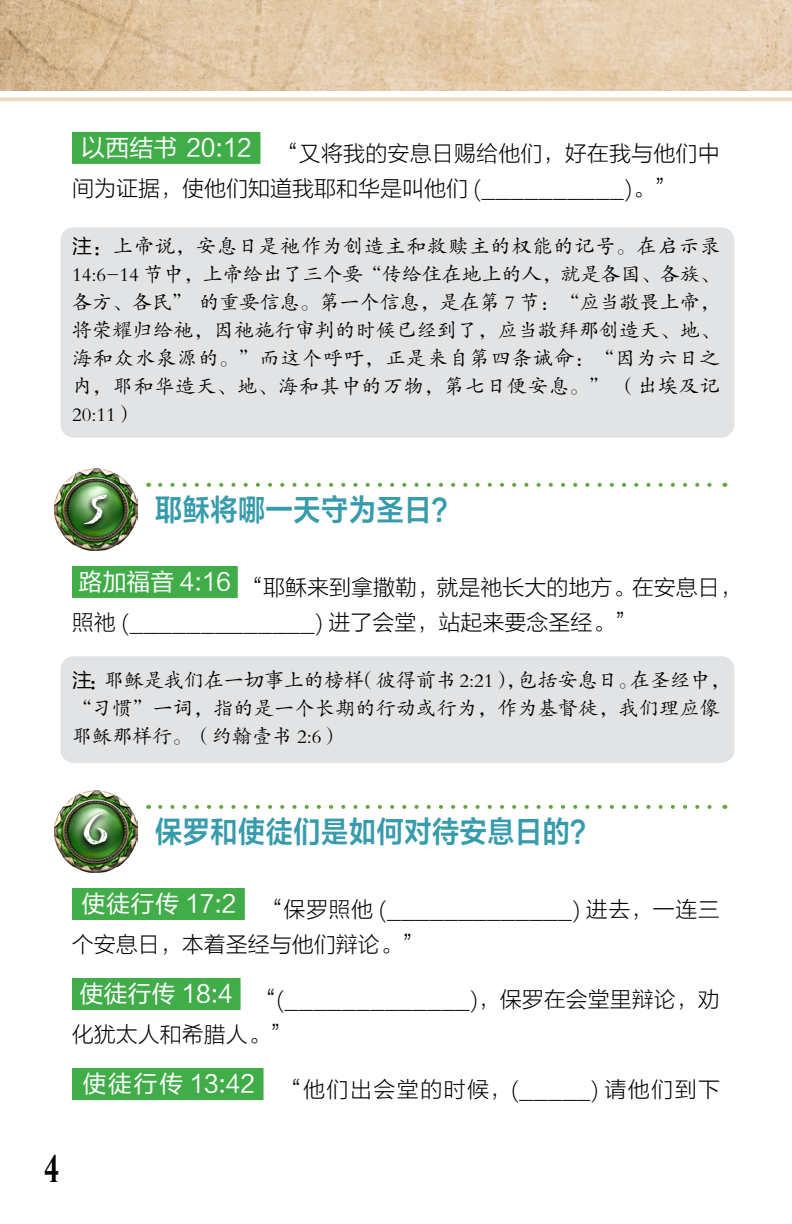
<style>
.page{position:relative;width:792px;height:1224px;background:#fff}
.page>*{position:absolute;margin:0;border:0;box-sizing:border-box;transform-origin:0 0}
.t1{font:700 50px "Carta Marina";color:#fff}
.t2{font:40px "Desire Pro";color:#000}
.t3{font:30px "FZLTZCHK GBK1 0";letter-spacing:.025em;color:#369bac;scale:.9 1}
.t4{font:22px/35px "FZLTKHK GBK1 0";color:#000}
.t5{font:22px "FZLTKHK GBK1 0";letter-spacing:.065em;color:#000}
.t6{font:20px/28px "FZKTK GBK1 0";letter-spacing:.015em;color:#000;text-align:justify}
.s1{font-family:"FZLTHK GBK1 0"}
</style>
<div class="page">
<img style="left:0;top:0;width:792px;height:91px">
<svg style="left:0;top:97px;width:792px;height:4px;background:#eedec8"></svg>
<div style="left:72px;top:132px;width:188px;height:32px;background:#40ad49"></div>
<div style="left:72px;top:566px;width:166px;height:32px;background:#40ad49"></div>
<div style="left:72px;top:888px;width:173px;height:32px;background:#40ad49"></div>
<div style="left:72px;top:978px;width:169px;height:32px;background:#40ad49"></div>
<div style="left:72px;top:1068px;width:192px;height:32px;background:#40ad49"></div>
<img style="left:54px;top:468px;width:83px;height:83px">
<div style="left:78px;top:493px;width:34px;height:39px;background:#000;opacity:.75"></div>
<img style="left:54px;top:790px;width:83px;height:83px">
<div style="left:78px;top:811px;width:34px;height:42px;background:#000;opacity:.75"></div>
<svg style="left:160px;top:483px;width:552px;height:4px"></svg>
<svg style="left:160px;top:805px;width:552px;height:4px"></svg>
<div style="left:60px;top:227px;width:674px;height:211px;background:#e2e3e4;border-radius:13px"></div>
<div style="left:60px;top:656px;width:674px;height:107px;background:#e2e3e4;border-radius:13px"></div>
<p class="t4" style="left:72px;top:137px;width:649px;text-indent:9px"><sup>以西结书</sup> <sup>20:12</sup> “又将我的安息日赐给他们，好在我与他们中间为证据，使他们知道我耶和华是叫他们 (__________)。”</p>
<p class="t6" style="left:72px;top:233px;width:650px"><span class="s1">注：</span>上帝说，安息日是祂作为创造主和救赎主的权能的记号。在启示录14:6-14 节中，上帝给出了三个要“传给住在地上的人，就是各国、各族、各方、各民” 的重要信息。第一个信息，是在第 7 节：“应当敬畏上帝，将荣耀归给祂，因祂施行审判的时候已经到了，应当敬拜那创造天、地、海和众水泉源的。”而这个呼吁，正是来自第四条诫命：“因为六日之内，耶和华造天、地、海和其中的万物，第七日便安息。” （出埃及记20:11）</p>
<h1 class="t1" style="left:84px;top:478px;width:25px">5</h1>
<h3 class="t3" style="left:155px;top:494px;width:339px">耶稣将哪一天守为圣日？</h3>
<p class="t4" style="left:72px;top:571px;width:672px;text-indent:7px"><sup>路加福音</sup> <sup>4:16</sup> “耶稣来到拿撒勒，就是祂长大的地方。在安息日，照祂 (_____________) 进了会堂，站起来要念圣经。”</p>
<p class="t6" style="left:72px;top:667px;width:660px;text-align:left"><span class="s1">注：</span>耶稣是我们在一切事上的榜样（彼得前书 2:21），包括安息日。在圣经中，“习惯”一词，指的是一个长期的行动或行为，作为基督徒，我们理应像耶稣那样行。（约翰壹书 2:6）</p>
<h1 class="t1" style="left:83px;top:800px;width:27px">6</h1>
<h3 class="t3" style="left:155px;top:816px;width:493px">保罗和使徒们是如何对待安息日的？</h3>
<p class="t4" style="left:72px;top:893px;width:650px;text-indent:9px"><sup>使徒行传</sup> <sup>17:2</sup> “保罗照他 (_____________) 进去，一连三个安息日，本着圣经与他们辩论。”</p>
<p class="t4" style="left:72px;top:983px;width:650px;text-indent:8px"><sup>使徒行传</sup> <sup>18:4</sup> “(_____________)，保罗在会堂里辩论，劝化犹太人和希腊人。”</p>
<p class="t5" style="left:82px;top:1078px;width:639px"><sup>使徒行传</sup> <sup>13:42</sup> “他们出会堂的时候，(_____) 请他们到下</p>
<h2 class="t2" style="left:45px;top:1145px;width:16px">4</h2>
</div>
